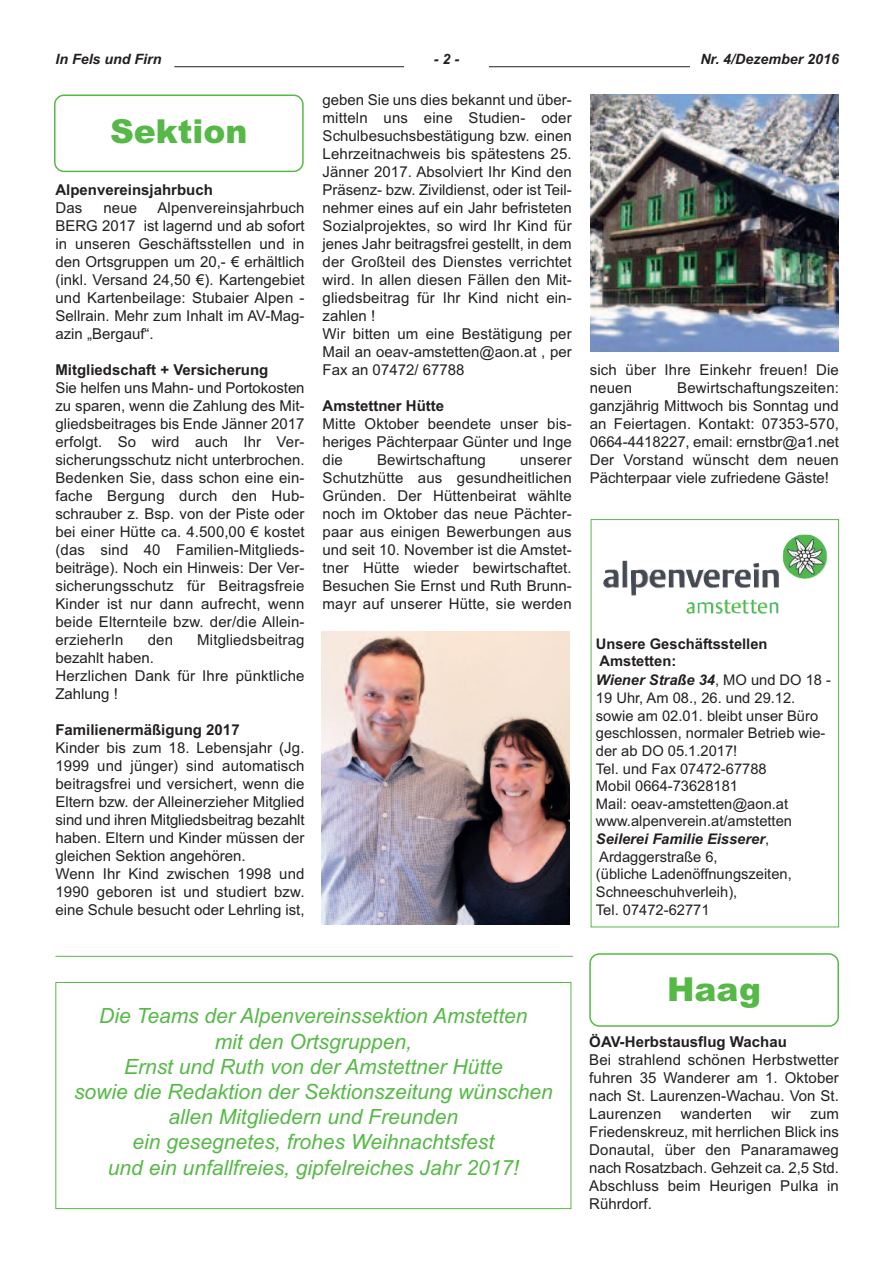
<style>
.page{position:relative;width:893px;height:1263px;background:#fff}
.page>*{position:absolute;margin:0;border:0;box-sizing:border-box;transform-origin:0 0}
.t1{font:900 33px "Arial";color:#56b947}
.t2{font:italic 21px/25.2px "Arial";color:#56b947;text-align:center}
.t3{font:15px/18px "Arial";letter-spacing:.01em;color:#231f20;text-align:justify}
.t4{font:700 15px "Arial";color:#231f20}
.t5{font:14.7px/17.7px "Arial";color:#231f20}
.t6{font:700 14.7px/17.7px "Arial";color:#231f20}
.t7{font:italic 700 14.25px "Arial";color:#231f20}
.s1{font-weight:700;font-style:italic}
</style>
<div class="page">
<div style="left:591px;top:519px;width:248px;height:408px;border:1px solid #56b947"></div>
<hr style="left:174px;top:66px;width:230px;height:1px;background:#231f20">
<hr style="left:489px;top:66px;width:201px;height:1px;background:#231f20">
<svg style="left:54px;top:95px;width:250px;height:77px"></svg>
<img style="left:603px;top:535px;width:224px;height:79px">
<div style="left:55px;top:982px;width:516px;height:227px;border:1px solid #56b947"></div>
<hr style="left:55px;top:956px;width:518px;height:1px;background:#56b947">
<img style="left:322px;top:631px;width:248px;height:293px">
<svg style="left:589px;top:953px;width:250px;height:74px"></svg>
<img style="left:591px;top:95px;width:248px;height:257px">
<p class="t7" style="left:55px;top:51px;width:108px">In Fels und Firn</p>
<p class="t7" style="left:434px;top:51px;width:27px">-2-</p>
<p class="t7" style="left:700px;top:51px;width:140px">Nr. 4/Dezember 2016</p>
<h1 class="t1" style="left:110px;top:112px;width:139px">Sektion</h1>
<p class="t4" style="left:55px;top:181px;width:159px">Alpenvereinsjahrbuch</p>
<p class="t3" style="left:55px;top:199px;width:28px">Das</p>
<p class="t3" style="left:103px;top:199px;width:35px">neue</p>
<p class="t3" style="left:55px;top:199px;width:251px;text-indent:102px">Alpenvereinsjahrbuch BERG 2017 ist lagernd und ab sofort in unseren Geschäftsstellen und in den Ortsgruppen um 20,- € erhältlich (inkl. Versand 24,50 €). Kartengebiet und Kartenbeilage: Stubaier Alpen - Sellrain. Mehr zum Inhalt im AV-Mag&shy;azin „Bergauf“.</p>
<p class="t4" style="left:55px;top:361px;width:214px">Mitgliedschaft + Versicherung</p>
<p class="t3" style="left:55px;top:379px;width:251px">Sie helfen uns Mahn- und Portokosten zu sparen, wenn die Zahlung des Mit&shy;gliedsbeitrages bis Ende Jänner 2017 erfolgt. So wird auch Ihr Ver&shy;sicherungsschutz nicht unterbrochen.<br>Bedenken Sie, dass schon eine ein&shy;fache Bergung durch den Hub&shy;schrauber z. Bsp. von der Piste oder bei einer Hütte ca. 4.500,00 € kostet (das sind 40 Familien-Mitglieds&shy;beiträge). Noch ein Hinweis: Der Ver&shy;sicherungsschutz für Beitragsfreie Kinder ist nur dann aufrecht, wenn beide Elternteile bzw. der/die Allein&shy;erzieherIn</p>
<p class="t3" style="left:148px;top:631px;width:27px">den</p>
<p class="t3" style="left:197px;top:631px;width:109px">Mitgliedsbeitrag</p>
<p class="t3" style="left:55px;top:649px;width:251px;text-align:left">bezahlt haben.<br>Herzlichen Dank für Ihre pünktliche<br>Zahlung !</p>
<p class="t4" style="left:55px;top:721px;width:186px">Familienermäßigung 2017</p>
<p class="t3" style="left:55px;top:739px;width:251px;text-align:left">Kinder bis zum 18. Lebensjahr (Jg.<br>1999 und jünger) sind automatisch beitragsfrei und versichert, wenn die Eltern bzw. der Alleinerzieher Mitglied sind und ihren Mitgliedsbeitrag bezahlt haben. Eltern und Kinder müssen der gleichen Sektion angehören.<br>Wenn Ihr Kind zwischen 1998 und 1990 geboren ist und studiert bzw. eine Schule besucht oder Lehrling ist,</p>
<p class="t3" style="left:323px;top:91px;width:251px;text-align:left">geben Sie uns dies bekannt und über&shy;mitteln uns eine Studien- oder Schulbesuchsbestätigung bzw. einen Lehrzeitnachweis bis spätestens 25.<br>Jänner 2017. Absolviert Ihr Kind den Präsenz- bzw. Zivildienst, oder ist Teil&shy;nehmer eines auf ein Jahr befristeten Sozialprojektes, so wird Ihr Kind für jenes Jahr beitragsfrei gestellt, in dem der Großteil des Dienstes verrichtet wird. In allen diesen Fällen den Mit&shy;gliedsbeitrag für Ihr Kind nicht ein&shy;zahlen !<br>Wir bitten um eine Bestätigung per Mail an oeav-amstetten@aon.at , per Fax an 07472/ 67788</p>
<p class="t4" style="left:323px;top:397px;width:123px">Amstettner Hütte</p>
<p class="t3" style="left:323px;top:415px;width:251px">Mitte Oktober beendete unser bis&shy;heriges Pächterpaar Günter und Inge die</p>
<p class="t3" style="left:377px;top:451px;width:110px">Bewirtschaftung</p>
<p class="t3" style="left:323px;top:451px;width:251px;text-indent:197px">unserer Schutzhütte aus gesundheitlichen Gründen. Der Hüttenbeirat wählte noch im Oktober das neue Pächter&shy;paar aus einigen Bewerbungen aus und seit 10. November ist die Amstet&shy;tner Hütte wieder bewirtschaftet.<br>Besuchen Sie Ernst und Ruth Brunn&shy;mayr auf unserer Hütte, sie werden</p>
<p class="t3" style="left:590px;top:361px;width:251px">sich über Ihre Einkehr freuen! Die neuen</p>
<p class="t3" style="left:590px;top:379px;width:251px;text-indent:87px">Bewirtschaftungszeiten: ganzjährig Mittwoch bis Sonntag und an Feiertagen. Kontakt: 07353-570, 0664-4418227, email: ernstbr@a1.net Der Vorstand wünscht dem neuen Pächterpaar viele zufriedene Gäste!</p>
<p class="t6" style="left:596px;top:634px;width:173px">Unsere Geschäftsstellen<br>Amstetten:</p>
<p class="t5" style="left:596px;top:671px;width:237px"><span class="s1">Wiener Straße 34</span>, MO und DO 18 -<br>19 Uhr, Am 08., 26. und 29.12. sowie am 02.01. bleibt unser Büro geschlossen, normaler Betrieb wie&shy;der ab DO 05.1.2017!<br>Tel. und Fax 07472-67788<br>Mobil 0664-73628181<br>Mail: oeav-amstetten@aon.at www.alpenverein.at/amstetten<br><span class="s1">Seilerei Familie Eisserer</span>,<br>Ardaggerstraße 6,<br>(übliche Ladenöffnungszeiten,<br>Schneeschuhverleih),<br>Tel. 07472-62771</p>
<p class="t2" style="left:74px;top:1003px;width:480px">Die Teams der Alpenvereinssektion Amstetten<br>mit den Ortsgruppen,<br>Ernst und Ruth von der Amstettner Hütte<br>sowie die Redaktion der Sektionszeitung wünschen allen Mitgliedern und Freunden<br>ein gesegnetes, frohes Weihnachtsfest<br>und ein unfallfreies, gipfelreiches Jahr 2017!</p>
<h1 class="t1" style="left:667px;top:970px;width:96px">Haag</h1>
<p class="t4" style="left:589px;top:1033px;width:199px">ÖAV-Herbstausflug Wachau</p>
<p class="t3" style="left:589px;top:1050px;width:251px">Bei strahlend schönen Herbstwetter fuhren 35 Wanderer am 1. Oktober nach St. Laurenzen-Wachau. Von St.<br>Laurenzen</p>
<p class="t3" style="left:681px;top:1104px;width:73px">wanderten</p>
<p class="t3" style="left:771px;top:1104px;width:21px">wir</p>
<p class="t3" style="left:589px;top:1104px;width:251px;text-indent:221px">zum Friedenskreuz, mit herrlichen Blick ins Donautal, über den Panaramaweg nach Rosatzbach. Gehzeit ca. 2,5 Std.<br>Abschluss beim Heurigen Pulka in Rührdorf.</p>
</div>
